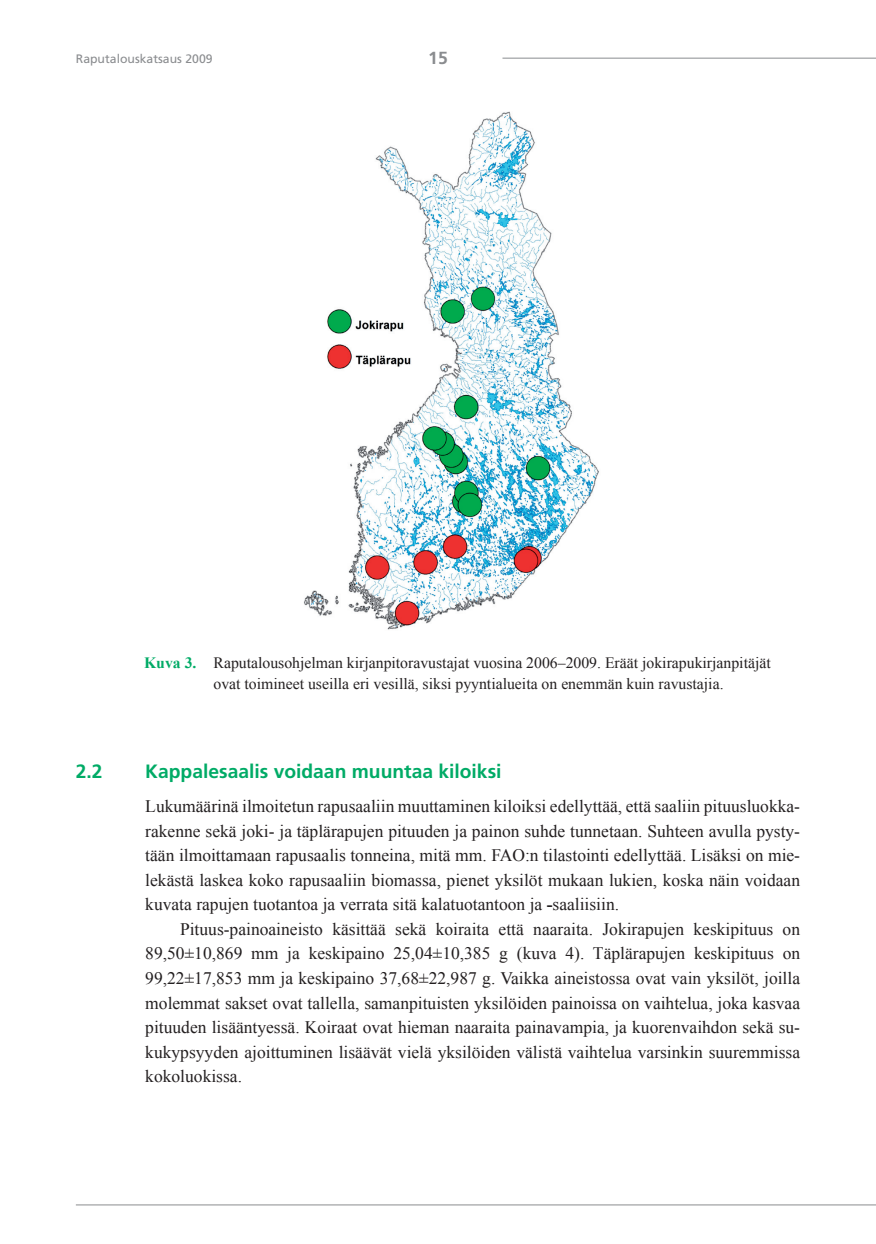
<style>
.page{position:relative;width:876px;height:1244px;background:#fff}
.page>*{position:absolute;margin:0;border:0;box-sizing:border-box;transform-origin:0 0}
.t1{font:700 19.25px "Frutiger LT Std";color:#00ab66}
.t2{font:17.5px/24.5px "Times New Roman";color:#231f20;text-align:justify}
.t3{font:700 17.5px "Frutiger LT Std";color:#8a8c8f}
.t4{font:15.75px/21px "Times New Roman";color:#231f20}
.t5{font:12.25px "Frutiger LT Std";color:#8a8c8f}
.s1{font-weight:700;color:#00ab66}
.s2{font-weight:700}
</style>
<div class="page">
<hr style="left:76px;top:1204px;width:800px;height:1px;background:#8a8c8f">
<hr style="left:502px;top:58px;width:374px;height:1px;background:#8a8c8f">
<img style="left:304px;top:111px;width:295px;height:519px">
<p class="t5" style="left:76px;top:51px;width:138px">Raputalouskatsaus 2009</p>
<p class="t3" style="left:428px;top:48px;width:21px">15</p>
<p class="t4" style="left:214px;top:651px;width:559px;text-indent:-69px"><span class="s1">Kuva 3.</span> Raputalousohjelman kirjanpitoravustajat vuosina 2006–2009. Eräät jokirapukirjanpitäjät ovat toimineet useilla eri vesillä, siksi pyyntialueita on enemmän kuin ravustajia.</p>
<p class="t1" style="left:76px;top:759px;width:56px">2.2 K</p>
<p class="t1" style="left:158px;top:759px;width:345px">appalesaalis voidaan muuntaa kiloiksi</p>
<p class="t2" style="left:145px;top:793px;width:656px">Lukumäärinä ilmoitetun rapusaaliin muuttaminen kiloiksi edellyttää, että saaliin pituusluokka&shy;rakenne sekä joki- ja täplärapujen pituuden ja painon suhde tunnetaan. Suhteen avulla pysty&shy;tään ilmoittamaan rapusaalis tonneina, mitä mm. FAO:n tilastointi edellyttää. Lisäksi on mie&shy;lekästä laskea koko rapusaaliin biomassa, pienet yksilöt mukaan lukien, koska näin voidaan kuvata rapujen tuotantoa ja verrata sitä kalatuotantoon ja <span class="s2">-</span>saaliisiin.</p>
<p class="t2" style="left:145px;top:916px;width:656px;text-indent:35px">Pituus-painoaineisto käsittää sekä koiraita että naaraita. Jokirapujen keskipituus on 89,50±10,869 mm ja keskipaino 25,04±10,385 g (kuva 4). Täplärapujen keskipituus on 99,22±17,853 mm ja keskipaino 37,68±22,987 g. Vaikka aineistossa ovat vain yksilöt, joilla molemmat sakset ovat tallella, samanpituisten yksilöiden painoissa on vaihtelua, joka kasvaa pituuden lisääntyessä. Koiraat ovat hieman naaraita painavampia, ja kuorenvaihdon sekä su&shy;kukypsyyden ajoittuminen lisäävät vielä yksilöiden välistä vaihtelua varsinkin suuremmissa kokoluokissa.</p>
</div>
